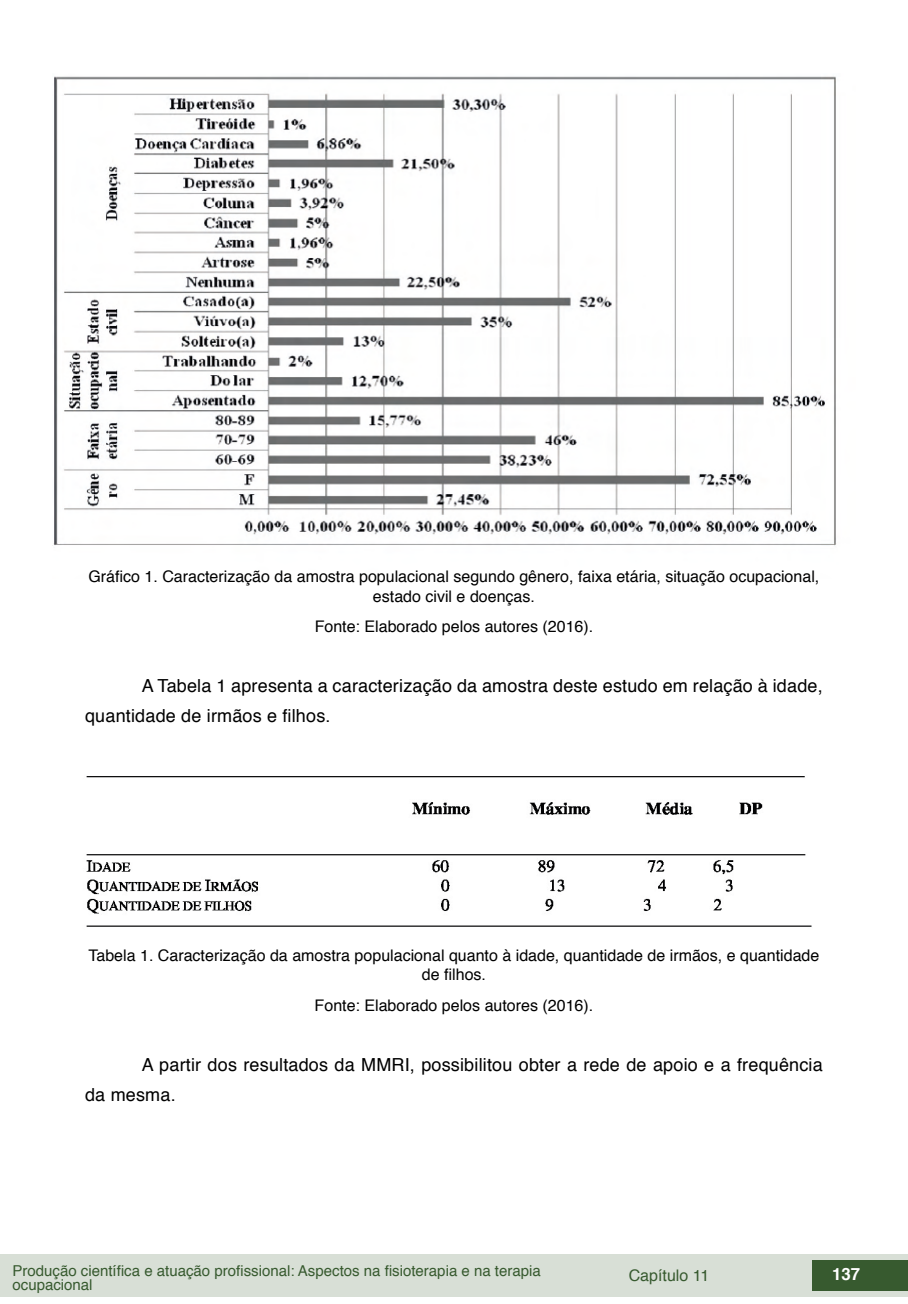
<style>
.page{position:relative;width:908px;height:1304px;background:#fff}
.page>*{position:absolute;margin:0;border:0;box-sizing:border-box;transform-origin:0 0}
.t1{font:18px/30px "Helvetica";letter-spacing:.01em;color:#000}
.t2{font:700 16.8px "Helvetica";color:#fff}
.t3{font:16px/19.2px "Helvetica";color:#000;text-align:center}
.t4{font:16px "Helvetica";color:#375a2f}
.t5{font:15px/14px "Helvetica";color:#375a2f}
</style>
<div class="page">
<div style="left:0;top:1254px;width:906px;height:43px;background:#d8dfd6"></div>
<div style="left:812px;top:1261px;width:95px;height:30px;background:#375a2f"></div>
<img style="left:52px;top:76px;width:784px;height:470px">
<img style="left:86px;top:776px;width:726px;height:151px">
<p class="t3" style="left:88px;top:568px;width:732px">Gráfico 1. Caracterização da amostra populacional segundo gênero, faixa etária, situação ocupacional, estado civil e doenças.</p>
<p class="t3" style="left:314px;top:617px;width:280px">Fonte: Elaborado pelos autores (2016).</p>
<p class="t1" style="left:85px;top:671px;width:738px;text-indent:57px">A Tabela 1 apresenta a caracterização da amostra deste estudo em relação à idade, quantidade de irmãos e filhos.</p>
<p class="t3" style="left:88px;top:946px;width:732px">Tabela 1. Caracterização da amostra populacional quanto à idade, quantidade de irmãos, e quantidade de filhos.</p>
<p class="t3" style="left:314px;top:996px;width:280px">Fonte: Elaborado pelos autores (2016).</p>
<p class="t1" style="left:85px;top:1050px;width:738px;text-indent:57px">A partir dos resultados da MMRI, possibilitou obter a rede de apoio e a frequência da mesma.</p>
<p class="t5" style="left:12px;top:1264px;width:529px">Produção científica e atuação profissional: Aspectos na fisioterapia e na terapia ocupacional</p>
<p class="t4" style="left:628px;top:1263px;width:82px">Capítulo 11</p>
<p class="t2" style="left:831px;top:1261px;width:30px">137</p>
</div>
